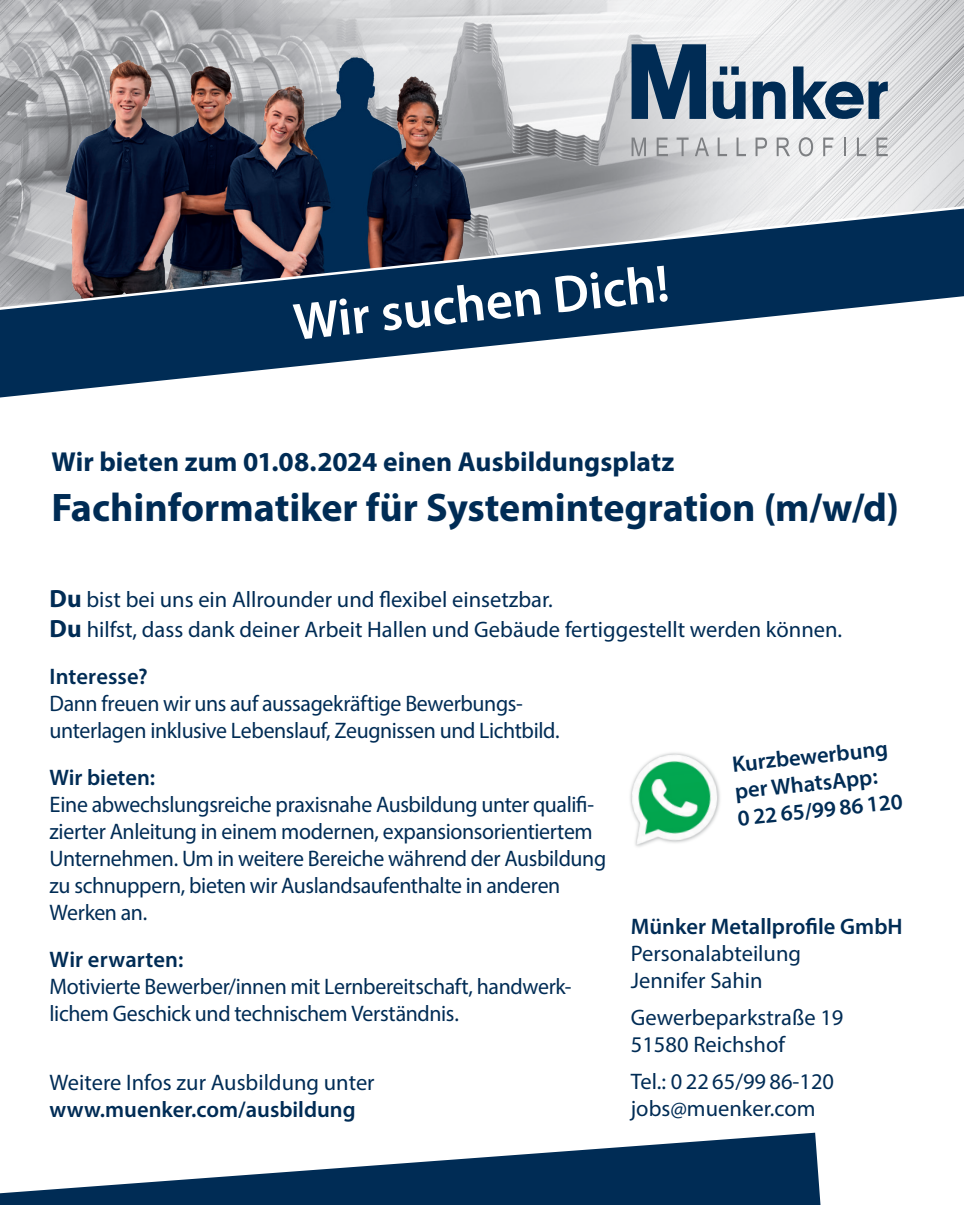
<style>
.page{position:relative;width:964px;height:1205px;background:#fff}
.page>*{position:absolute;margin:0;border:0;box-sizing:border-box;transform-origin:0 0}
.t1{font:600 52.5px "Myriad Pro";color:#fff}
.t2{font:700 40px "Myriad Pro";color:#002c55}
.t3{font:700 27.5px "Myriad Pro";color:#002c55}
.t4{font:22.5px/27px "Myriad Pro";letter-spacing:-.015em;color:#002c55}
.t5{font:600 22.5px/27px "Myriad Pro";color:#002c55}
.s1{font-weight:700;font-size:25px}
</style>
<div class="page">
<img style="left:0;top:0;width:964px;height:203px">
<img style="left:51px;top:37px;width:436px;height:166px">
<svg style="left:0;top:203px;width:964px;height:195px"></svg>
<svg style="left:0;top:1132px;width:820px;height:73px;fill:#002c55"></svg>
<svg style="left:713px;top:66px;width:32px;height:53px;background:#637d95"></svg>
<svg style="left:753px;top:82px;width:32px;height:37px"></svg>
<svg style="left:793px;top:66px;width:95px;height:53px"></svg>
<svg style="left:631px;top:44px;width:75px;height:75px;background:#365877"></svg>
<svg style="left:631px;top:138px;width:15px;height:18px"></svg>
<svg style="left:657px;top:138px;width:11px;height:18px"></svg>
<svg style="left:676px;top:138px;width:12px;height:18px"></svg>
<svg style="left:695px;top:138px;width:14px;height:18px"></svg>
<svg style="left:717px;top:138px;width:10px;height:18px"></svg>
<svg style="left:736px;top:138px;width:10px;height:18px"></svg>
<svg style="left:755px;top:138px;width:12px;height:18px"></svg>
<svg style="left:777px;top:138px;width:13px;height:18px"></svg>
<svg style="left:799px;top:137px;width:14px;height:19px"></svg>
<svg style="left:823px;top:138px;width:10px;height:18px"></svg>
<svg style="left:844px;top:138px;width:2px;height:18px"></svg>
<svg style="left:857px;top:138px;width:9px;height:18px"></svg>
<svg style="left:876px;top:138px;width:12px;height:18px"></svg>
<img style="left:630px;top:752px;width:90px;height:95px">
<h1 class="t1" style="left:290px;top:289px;width:379px;rotate:-6deg">Wir suchen Dich!</h1>
<p class="t3" style="left:51px;top:443px;width:624px">Wir bieten zum 01.08.2024 einen Ausbildungsplatz</p>
<h2 class="t2" style="left:51px;top:481px;width:849px">Fachinformatiker für Systemintegration (m/w/d)</h2>
<p class="t4" style="left:50px;top:584px;width:794px;line-height:30px"><span class="s1">Du</span> bist bei uns ein Allrounder und flexibel einsetzbar.<br><span class="s1">Du</span> hilfst, dass dank deiner Arbeit Hallen und Gebäude fertiggestellt werden können.</p>
<p class="t5" style="left:50px;top:662px;width:100px">Interesse?</p>
<p class="t4" style="left:50px;top:690px;width:512px">Dann freuen wir uns auf aussagekräftige Bewerbungs&shy;unterlagen inklusive Lebenslauf, Zeugnissen und Lichtbild.</p>
<p class="t5" style="left:50px;top:763px;width:107px">Wir bieten:</p>
<p class="t4" style="left:50px;top:791px;width:558px">Eine abwechslungsreiche praxisnahe Ausbildung unter qualifi&shy;zierter Anleitung in einem modernen, expansionsorientiertem Unternehmen. Um in weitere Bereiche während der Ausbildung zu schnuppern, bieten wir Auslandsaufenthalte in anderen Werken an.</p>
<p class="t5" style="left:50px;top:945px;width:135px">Wir erwarten:</p>
<p class="t4" style="left:50px;top:973px;width:523px">Motivierte Bewerber/innen mit Lernbereitschaft, handwerk&shy;lichem Geschick und technischem Verständnis.</p>
<p class="t5" style="left:731px;top:750px;width:167px;rotate:-6deg">Kurzbewerbung per WhatsApp:<br>0 22 65/99 86 120</p>
<p class="t5" style="left:631px;top:912px;width:273px">Münker Metallprofile GmbH</p>
<p class="t4" style="left:631px;top:939px;width:172px">Personalabteilung<br>Jennifer Sahin</p>
<p class="t4" style="left:631px;top:1003px;width:214px">Gewerbeparkstraße 19<br>51580 Reichshof</p>
<p class="t4" style="left:631px;top:1067px;width:205px">Tel.: 0 22 65/99 86-120 jobs@muenker.com</p>
<p class="t4" style="left:50px;top:1068px;width:326px">Weitere Infos zur Ausbildung unter</p>
<p class="t5" style="left:50px;top:1095px;width:308px">www.muenker.com/ausbildung</p>
</div>
